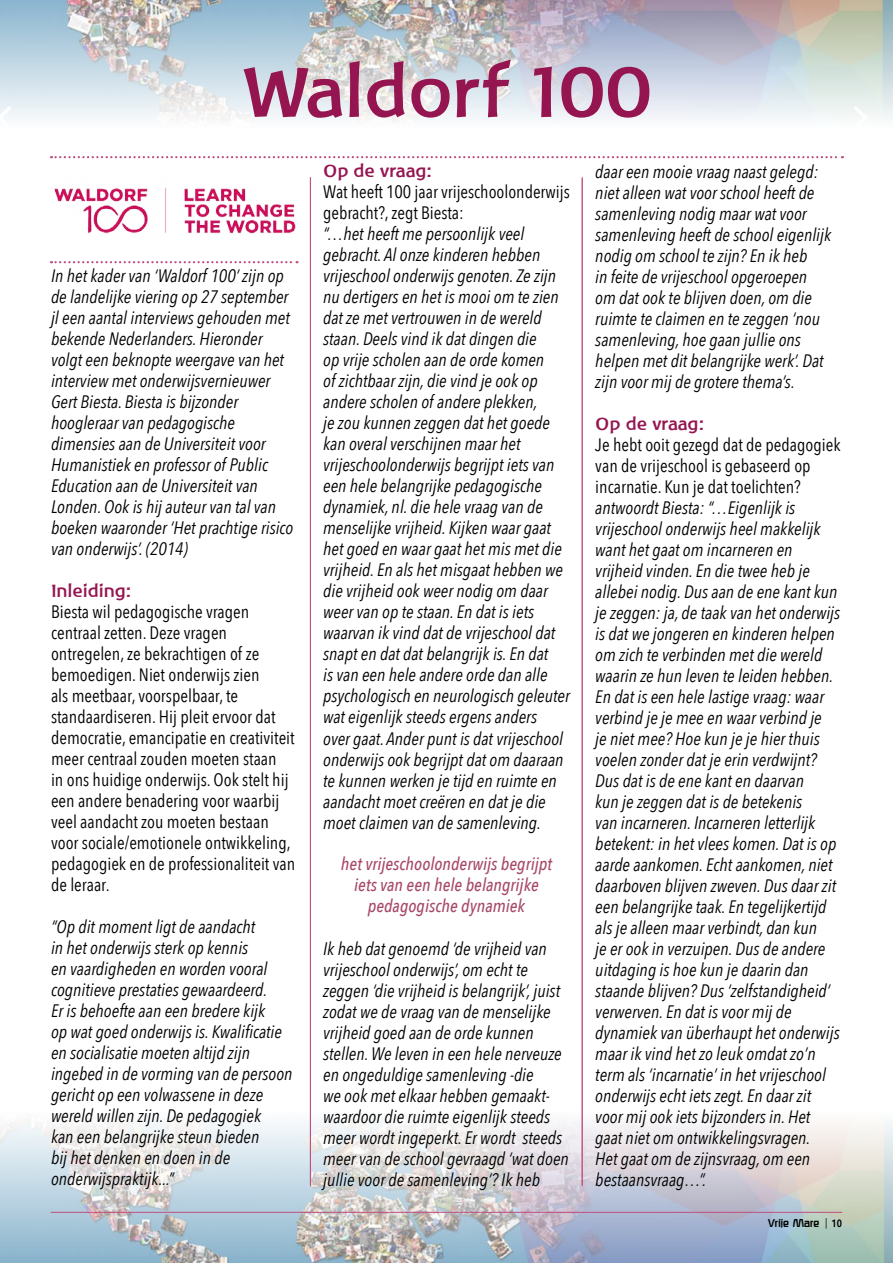
<style>
.page{position:relative;width:893px;height:1263px;background:#fff}
.page>*{position:absolute;margin:0;border:0;box-sizing:border-box;transform-origin:0 0}
.t1{font:700 72px "Baar Philos";color:#951550}
.t2{font:italic 18px/21px "Avenir Next Condensed";color:#000}
.t3{font:18px/21px "Avenir Next Condensed";color:#000}
.t4{font:italic 500 18px/21px "Avenir Next Condensed";color:#a74969;text-align:center}
.t5{font:700 18px "Baar Philos";color:#951550}
.t6{font:700 10.5px "Roggenkamp";color:#000;scale:.95 1}
.s1{font-family:"Avenir Next Condensed";font-weight:400}
.s2{font-family:"Avenir Next Condensed";font-weight:600}
</style>
<div class="page">
<img style="left:0;top:0;width:893px;height:120px">
<img style="left:0;top:1084px;width:893px;height:179px">
<hr style="left:51px;top:1212px;width:791px;height:1px;background:#c14f81">
<hr style="left:310px;top:177px;width:1px;height:1008px;background:#c14f81">
<hr style="left:310px;top:178px;width:1px;height:1008px;background:#c14f81">
<hr style="left:582px;top:177px;width:1px;height:1008px;background:#c14f81">
<hr style="left:582px;top:178px;width:1px;height:1008px;background:#c14f81">
<img style="left:54px;top:188px;width:242px;height:46px">
<svg style="left:51px;top:156px;width:792px;height:2px"></svg>
<svg style="left:51px;top:261px;width:247px;height:2px"></svg>
<h1 class="t1" style="left:241px;top:51px;width:413px">Waldorf 100</h1>
<p class="t2" style="left:51px;top:265px;width:244px">In het kader van ‘Waldorf 100’ zijn op de landelijke viering op 27 september jl een aantal interviews gehouden met bekende Nederlanders. Hieronder volgt een beknopte weergave van het interview met onderwijsvernieuwer Gert Biesta. Biesta is bijzonder hoogleraar van pedagogische dimensies aan de Universiteit voor Humanistiek en professor of Public Education aan de Universiteit van Londen. Ook is hij auteur van tal van boeken waaronder ‘Het prachtige risico van onderwijs’. (2014)</p>
<p class="t5" style="left:51px;top:581px;width:81px">Inleiding:</p>
<p class="t3" style="left:51px;top:600px;width:246px">Biesta wil pedagogische vragen centraal zetten. Deze vragen ontregelen, ze bekrachtigen of ze bemoedigen. Niet onderwijs zien<br>als meetbaar, voorspelbaar, te standaardiseren. Hij pleit ervoor dat democratie, emancipatie en creativiteit meer centraal zouden moeten staan<br>in ons huidige onderwijs. Ook stelt hij een andere benadering voor waarbij veel aandacht zou moeten bestaan voor sociale/emotionele ontwikkeling, pedagogiek en de professionaliteit van de leraar.</p>
<p class="t2" style="left:51px;top:916px;width:243px">“Op dit moment ligt de aandacht<br>in het onderwijs sterk op kennis<br>en vaardigheden en worden vooral cognitieve prestaties gewaardeerd.<br>Er is behoefte aan een bredere kijk<br>op wat goed onderwijs is. Kwalificatie en socialisatie moeten altijd zijn ingebed in de vorming van de persoon gericht op een volwassene in deze wereld willen zijn. De pedagogiek<br>kan een belangrijke steun bieden<br>bij het denken en doen in de onderwijspraktijk...”</p>
<p class="t5" style="left:323px;top:161px;width:110px">Op de vraag:</p>
<p class="t3" style="left:323px;top:181px;width:248px">Wat heeft 100 jaar vrijeschoolonderwijs gebracht?, zegt Biesta:</p>
<p class="t2" style="left:323px;top:223px;width:248px">“…het heeft me persoonlijk veel gebracht. Al onze kinderen hebben vrijeschool onderwijs genoten. Ze zijn nu dertigers en het is mooi om te zien dat ze met vertrouwen in de wereld staan. Deels vind ik dat dingen die<br>op vrije scholen aan de orde komen<br>of zichtbaar zijn, die vind je ook op andere scholen of andere plekken,<br>je zou kunnen zeggen dat het goede kan overal verschijnen maar het vrijeschoolonderwijs begrijpt iets van een hele belangrijke pedagogische dynamiek, nl. die hele vraag van de menselijke vrijheid. Kijken waar gaat het goed en waar gaat het mis met die vrijheid. En als het misgaat hebben we die vrijheid ook weer nodig om daar weer van op te staan. En dat is iets waarvan ik vind dat de vrijeschool dat snapt en dat dat belangrijk is. En dat<br>is van een hele andere orde dan alle psychologisch en neurologisch geleuter wat eigenlijk steeds ergens anders<br>over gaat. Ander punt is dat vrijeschool onderwijs ook begrijpt dat om daaraan te kunnen werken je tijd en ruimte en aandacht moet creëren en dat je die moet claimen van de samenleving.</p>
<p class="t4" style="left:341px;top:853px;width:213px">het vrijeschoolonderwijs begrijpt iets van een hele belangrijke pedagogische dynamiek</p>
<p class="t2" style="left:323px;top:938px;width:247px">Ik heb dat genoemd ‘de vrijheid van vrijeschool onderwijs’, om echt te zeggen ‘die vrijheid is belangrijk’, juist zodat we de vraag van de menselijke vrijheid goed aan de orde kunnen stellen. We leven in een hele nerveuze en ongeduldige samenleving -die<br>we ook met elkaar hebben gemaakt&shy;waardoor die ruimte eigenlijk steeds meer wordt ingeperkt. Er wordt steeds meer van de school gevraagd ‘wat doen jullie voor de samenleving’? Ik heb</p>
<p class="t2" style="left:595px;top:161px;width:237px">daar een mooie vraag naast gelegd: niet alleen wat voor school heeft de samenleving nodig maar wat voor samenleving heeft de school eigenlijk nodig om school te zijn? En ik heb<br>in feite de vrijeschool opgeroepen om dat ook te blijven doen, om die ruimte te claimen en te zeggen ‘nou samenleving, hoe gaan jullie ons helpen met dit belangrijke werk’. Dat zijn voor mij de grotere thema’s.</p>
<p class="t5" style="left:595px;top:413px;width:110px">Op de vraag:</p>
<p class="t3" style="left:595px;top:433px;width:247px">Je hebt ooit gezegd dat de pedagogiek van de vrijeschool is gebaseerd op incarnatie. Kun je dat toelichten?</p>
<p class="t2" style="left:595px;top:497px;width:246px">antwoordt Biesta: “…Eigenlijk is vrijeschool onderwijs heel makkelijk want het gaat om incarneren en vrijheid vinden. En die twee heb je allebei nodig. Dus aan de ene kant kun je zeggen: ja, de taak van het onderwijs is dat we jongeren en kinderen helpen om zich te verbinden met die wereld waarin ze hun leven te leiden hebben.<br>En dat is een hele lastige vraag: waar verbind je je mee en waar verbind je<br>je niet mee? Hoe kun je je hier thuis voelen zonder dat je erin verdwijnt?<br>Dus dat is de ene kant en daarvan<br>kun je zeggen dat is de betekenis<br>van incarneren. Incarneren letterlijk betekent: in het vlees komen. Dat is op aarde aankomen. Echt aankomen, niet daarboven blijven zweven. Dus daar zit een belangrijke taak. En tegelijkertijd als je alleen maar verbindt, dan kun<br>je er ook in verzuipen. Dus de andere uitdaging is hoe kun je daarin dan staande blijven? Dus ‘zelfstandigheid’ verwerven. En dat is voor mij de dynamiek van überhaupt het onderwijs maar ik vind het zo leuk omdat zo’n term als ‘incarnatie’ in het vrijeschool onderwijs echt iets zegt. En daar zit voor mij ook iets bijzonders in. Het gaat niet om ontwikkelingsvragen.<br>Het gaat om de zijnsvraag, om een bestaansvraag…”.</p>
<p class="t6" style="left:768px;top:1216px;width:79px">Vrije Mare <span class="s1">|</span> <span class="s2">10</span></p>
</div>
